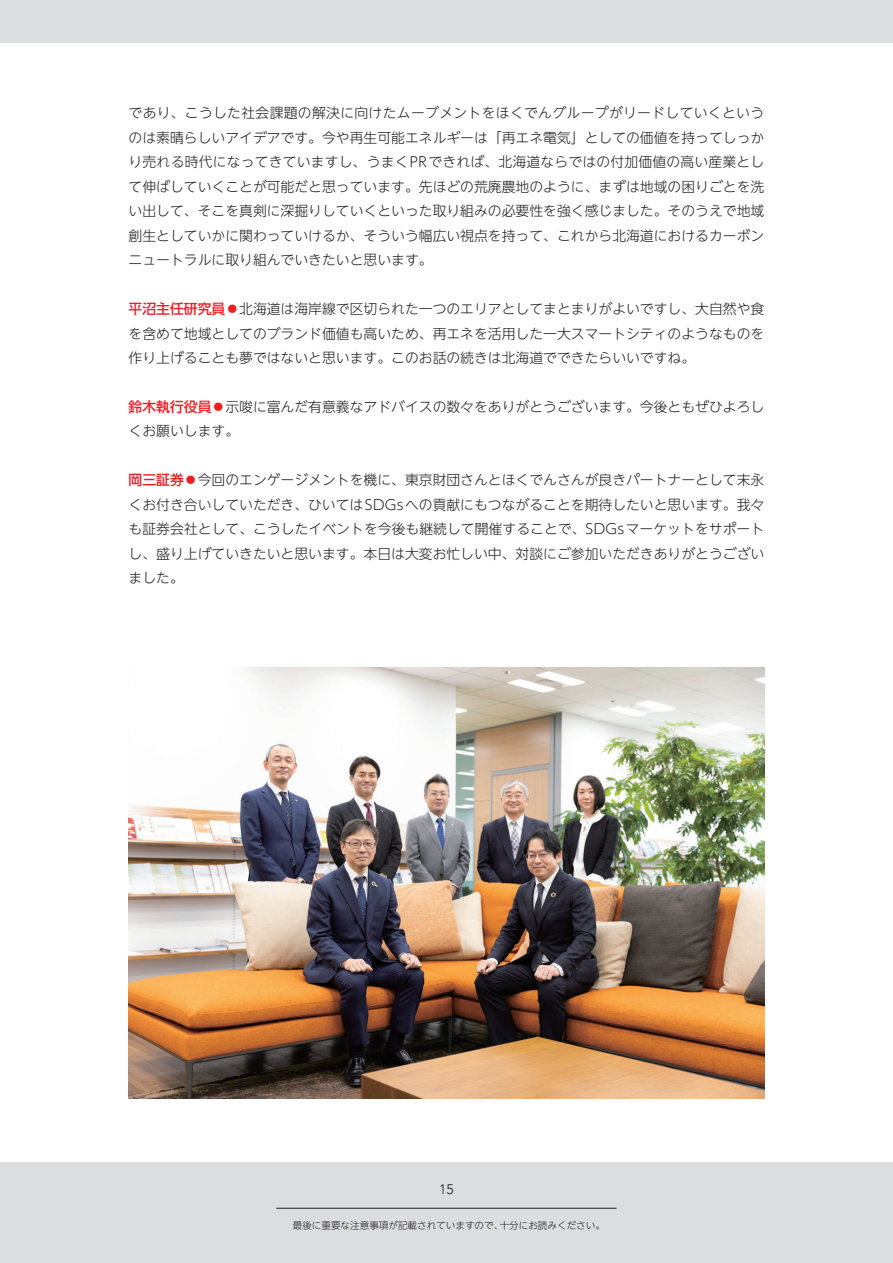
<style>
.page{position:relative;width:893px;height:1263px;background:#fff}
.page>*{position:absolute;margin:0;border:0;box-sizing:border-box;transform-origin:0 0}
.t1{font:300 13.8px/24.5px "UD Shin Go NT Pro";color:#231f20;text-align:justify}
.t2{font:300 13.8px "Avenir";color:#231f20}
.t3{font:300 9.6px "UD Shin Go NT Pro";color:#231f20}
.s1{font-family:"UD Shin Go Pro";font-weight:500;color:#ee1d23}
.s2{font-family:"UD Shin Go Pro";font-weight:400;color:#ee1d23}
.s3{font-weight:500;color:#ee1d23}
</style>
<div class="page">
<div style="left:0;top:0;width:893px;height:43px;background:#dcdddf"></div>
<div style="left:0;top:1162px;width:893px;height:101px;background:#dcdddf"></div>
<hr style="left:276px;top:1208px;width:341px;height:1px;background:#231f20">
<img style="left:129px;top:667px;width:635px;height:431px">
<p class="t1" style="left:129px;top:101px;width:637px">であり、こうした社会課題の解決に向けたムーブメントをほくでんグループがリードしていくというのは素晴らしいアイデアです。今や再生可能エネルギーは「再エネ電気」としての価値を持ってしっかり売れる時代になってきていますし、うまくPRできれば、北海道ならではの付加価値の高い産業として伸ばしていくことが可能だと思っています。先ほどの荒廃農地のように、まずは地域の困りごとを洗い出して、そこを真剣に深掘りしていくといった取り組みの必要性を強く感じました。そのうえで地域創生としていかに関わっていけるか、そういう幅広い視点を持って、これから北海道におけるカーボンニュートラルに取り組んでいきたいと思います。</p>
<p class="t1" style="left:129px;top:296px;width:637px"><span class="s1">平沼主任研究員</span><span class="s2">◦</span>北海道は海岸線で区切られた一つのエリアとしてまとまりがよいですし、大自然や食を含めて地域としてのブランド価値も高いため、再エネを活用した一大スマートシティのようなものを作り上げることも夢ではないと思います。このお話の続きは北海道でできたらいいですね。</p>
<p class="t1" style="left:129px;top:394px;width:637px"><span class="s1">鈴木執行役員</span><span class="s2">◦</span>示唆に富んだ有意義なアドバイスの数々をありがとうございます。今後ともぜひよろしくお願いします。</p>
<p class="t1" style="left:129px;top:467px;width:637px"><span class="s3">岡三証券</span><span class="s2">◦</span>今回のエンゲージメントを機に、東京財団さんとほくでんさんが良きパートナーとして末永くお付き合いしていただき、ひいてはSDGsへの貢献にもつながることを期待したいと思います。我々も証券会社として、こうしたイベントを今後も継続して開催することで、SDGsマーケットをサポートし、盛り上げていきたいと思います。本日は大変お忙しい中、対談にご参加いただきありがとうございました。</p>
<p class="t2" style="left:439px;top:1181px;width:16px">15</p>
<p class="t3" style="left:293px;top:1217px;width:314px">最後に重要な注意事項が記載されていますので、十分にお読みください。</p>
</div>
